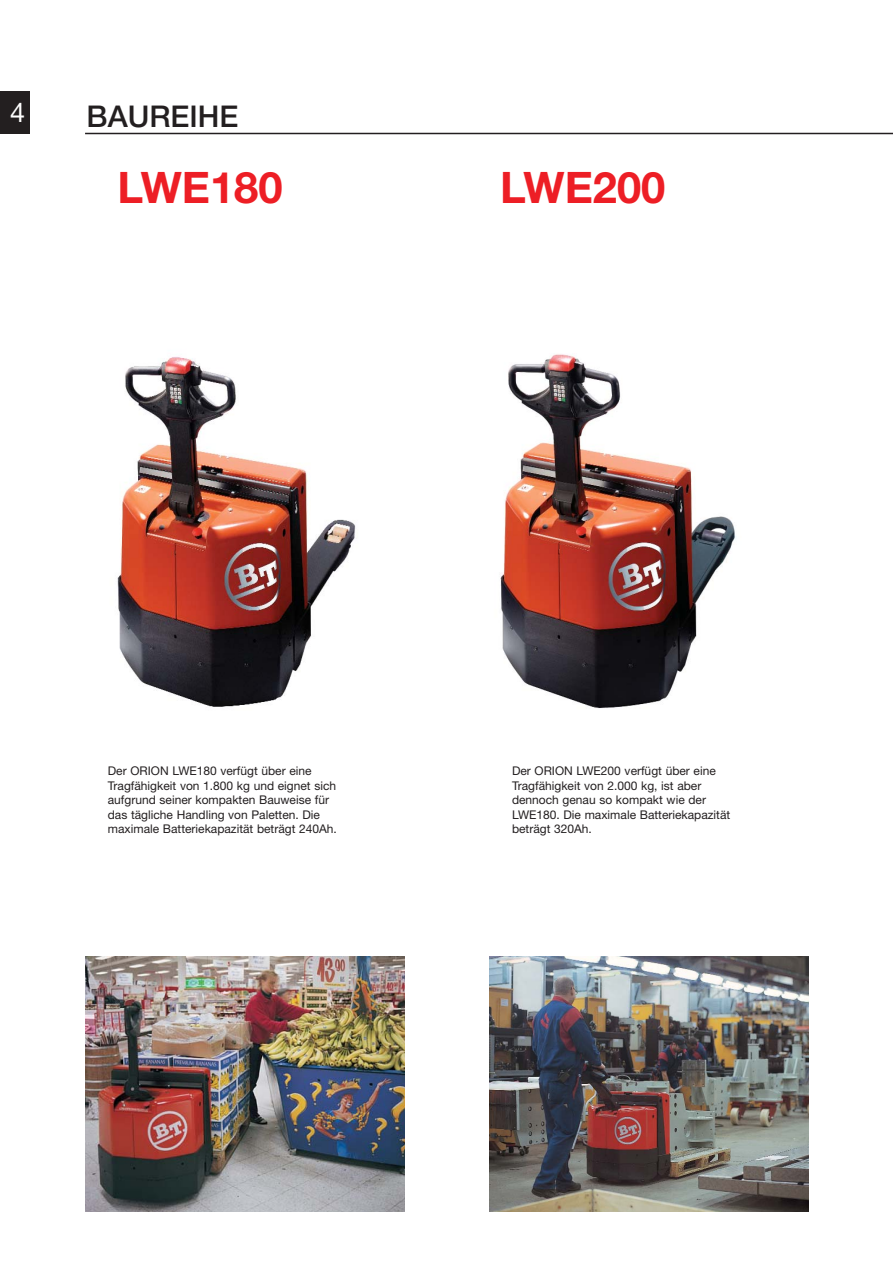
<style>
.page{position:relative;width:893px;height:1263px;background:#fff}
.page>*{position:absolute;margin:0;border:0;box-sizing:border-box;transform-origin:0 0}
.t1{font:700 43.5px "Helvetica Neue";color:#ed1e25}
.t2{font:500 30px "Helvetica Neue";color:#231f20}
.t3{font:27px "Helvetica Neue";color:#fff}
.t4{font:12px/14.4px "Helvetica Neue";color:#231f20}
</style>
<div class="page">
<div style="left:0;top:91px;width:30px;height:43px;background:#231f20"></div>
<img style="left:85px;top:957px;width:319px;height:255px">
<hr style="left:85px;top:133px;width:807px;height:1px;background:#231f20">
<img style="left:489px;top:957px;width:319px;height:255px">
<img style="left:117px;top:356px;width:239px;height:351px">
<img style="left:500px;top:354px;width:236px;height:355px">
<h3 class="t3" style="left:10px;top:103px;width:17px">4</h3>
<h2 class="t2" style="left:87px;top:106px;width:153px">BAUREIHE</h2>
<h1 class="t1" style="left:117px;top:172px;width:167px">LWE180</h1>
<h1 class="t1" style="left:500px;top:172px;width:167px">LWE200</h1>
<p class="t4" style="left:108px;top:765px;width:230px">Der ORION LWE180 verfügt über eine Tragfähigkeit von 1.800 kg und eignet sich aufgrund seiner kompakten Bauweise für das tägliche Handling von Paletten. Die maximale Batteriekapazität beträgt 240Ah.</p>
<p class="t4" style="left:512px;top:765px;width:220px">Der ORION LWE200 verfügt über eine<br>Tragfähigkeit von 2.000 kg, ist aber dennoch genau so kompakt wie der<br>LWE180. Die maximale Batteriekapazität beträgt 320Ah.</p>
</div>
